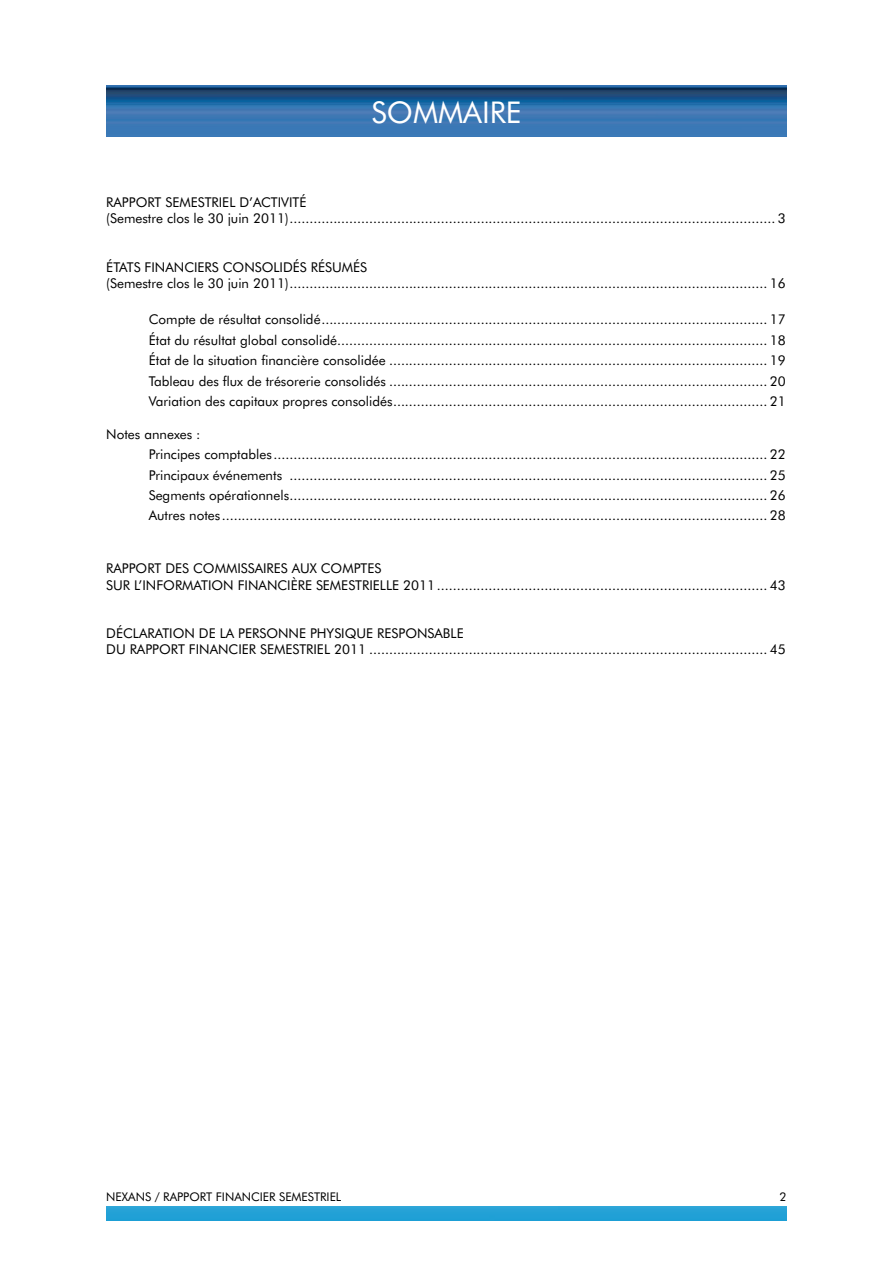
<style>
.page{position:relative;width:893px;height:1263px;background:#fff}
.page>*{position:absolute;margin:0;border:0;box-sizing:border-box;transform-origin:0 0}
.t1{font:30px "Futura BT";color:#fff}
.t2{font:13.5px/20.4px "Futura BT";color:#000}
.t3{font:12px "Futura BT";color:#000}
</style>
<div class="page">
<img style="left:106px;top:1206px;width:681px;height:14px">
<img style="left:106px;top:85px;width:681px;height:52px">
<h1 class="t1" style="left:371px;top:95px;width:42px">SOMM</h1>
<h1 class="t1" style="left:463px;top:95px;width:60px">AI RE</h1>
<p class="t2" style="left:106px;top:194px;width:681px;line-height:16.2px;text-indent:41px">RT SEMESTRI EL D’ACTIVITÉ<br>(Semestre clos le 30 juin 2011).......................................................................................................................... 3</p>
<p class="t2" style="left:106px;top:259px;width:681px;line-height:16.2px">ÉTATS FI NANCI ERS CO NSOLI DÉS RÉSUMÉS<br>(Semestre clos le 30 juin 2011)........................................................................................................................ 16</p>
<p class="t2" style="left:149px;top:309px;width:638px;text-align:justify">Compte de résultat consolidé................................................................................................................ 17<br>État du résultat global consolidé............................................................................................................ 18<br>État de la situation financière consolidée ............................................................................................... 19<br>Tableau des flux de trésorerie consolidés ............................................................................................... 20<br>Variation des capitaux propres consolidés.............................................................................................. 21</p>
<p class="t2" style="left:149px;top:424px;width:639px;text-indent:-42px">Notes annexes :<br>Principes comptables ............................................................................................................................ 22<br>Principaux événements ........................................................................................................................ 25<br>Segments opérationnels........................................................................................................................ 26<br>Autres notes......................................................................................................................................... 28</p>
<p class="t2" style="left:106px;top:192px;width:25px">RAPPO</p>
<p class="t2" style="left:106px;top:558px;width:25px">RAPPO</p>
<p class="t2" style="left:147px;top:558px;width:56px">RT DES COMMI</p>
<p class="t2" style="left:241px;top:558px;width:91px">SSAI RES AUX COMPT</p>
<p class="t2" style="left:106px;top:560px;width:681px;line-height:16.2px;text-indent:261px">ES<br>SUR L’INFORMATION FINANCIÈRE SEMESTRIELLE 2011................................................................................... 43</p>
<p class="t2" style="left:106px;top:625px;width:359px;line-height:16.2px">DÉCLARATIO N DE LA PERSONNE PHYSI QUE RESPO NSABLE<br>DU RAPPO</p>
<p class="t2" style="left:171px;top:639px;width:616px">RT FINANCIER SEMESTRIEL 2011 .................................................................................................... 45</p>
<p class="t3" style="left:106px;top:1189px;width:128px">NEXANS / Rapport finan</p>
<p class="t3" style="left:251px;top:1189px;width:92px">cier semestriel</p>
<p class="t3" style="left:780px;top:1189px;width:9px">2</p>
</div>
